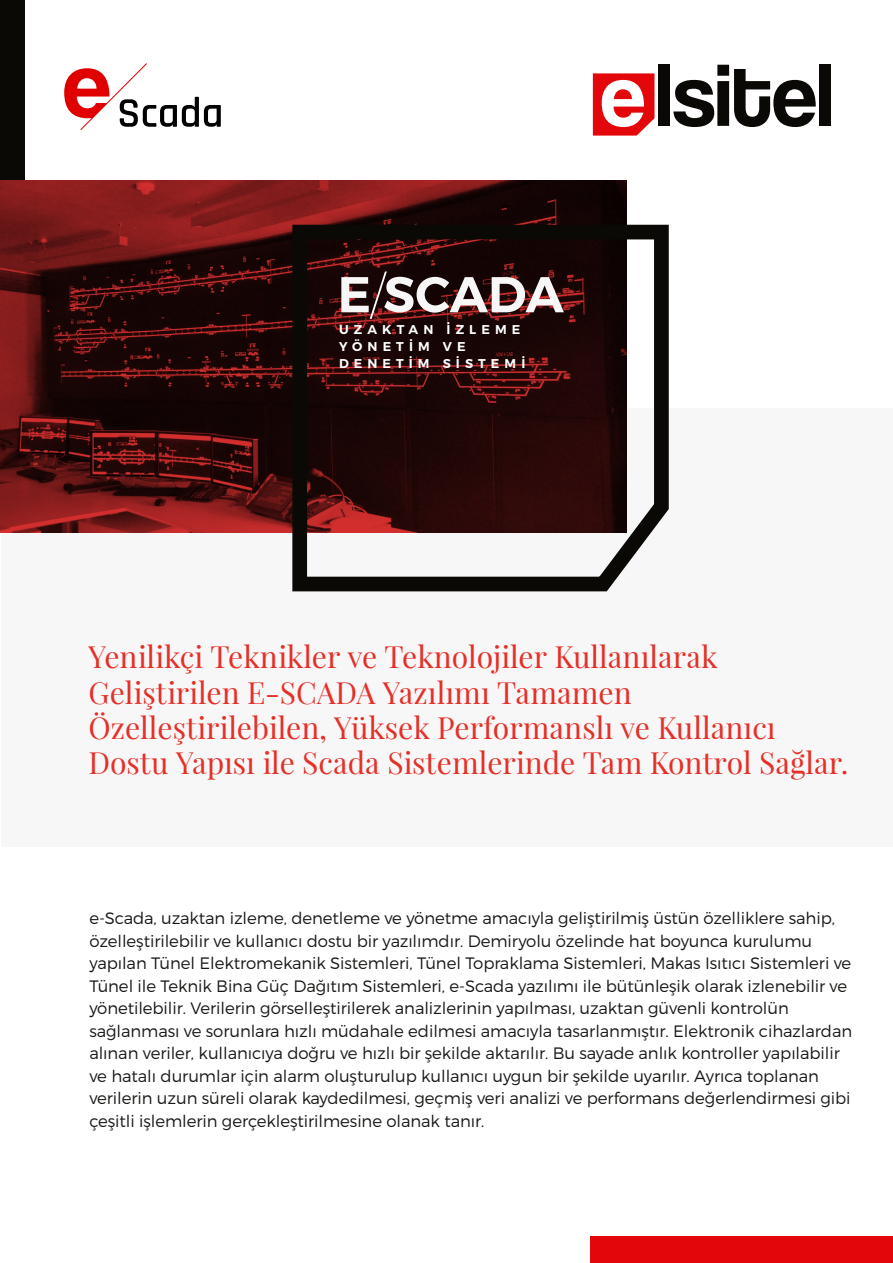
<style>
.page{position:relative;width:893px;height:1263px;background:#fff}
.page>*{position:absolute;margin:0;border:0;box-sizing:border-box;transform-origin:0 0}
.t1{font:50.25px "Trueno S Bd";letter-spacing:-.005em;color:#f7f7f8}
.t2{font:30px/35.2px "Playfair Display";color:#e62f27}
.t3{font:16.5px/22.5px "Trueno Lt";letter-spacing:-.005em;color:#181715}
.t4{font:12.75px/16.8px "Trueno S Bd";letter-spacing:.4em;color:#fff}
</style>
<div class="page">
<div style="left:0;top:0;width:24px;height:181px;background:#0a0906"></div>
<div style="left:590px;top:1236px;width:303px;height:27px;background:#e3060a"></div>
<div style="left:2px;top:408px;width:891px;height:438px;background:#f7f7f8"></div>
<img style="left:0;top:180px;width:627px;height:352px">
<svg style="left:593px;top:73px;width:61px;height:63px"></svg>
<div style="left:659px;top:65px;width:11px;height:61px;background:#0a0906"></div>
<svg style="left:673px;top:65px;width:143px;height:62px"></svg>
<div style="left:819px;top:65px;width:12px;height:61px;background:#0a0906"></div>
<svg style="left:292px;top:225px;width:377px;height:366px"></svg>
<svg style="left:370px;top:271px;width:17px;height:48px"></svg>
<svg style="left:64px;top:63px;width:157px;height:67px"></svg>
<h1 class="t1" style="left:337px;top:264px;width:228px">E SCADA</h1>
<p class="t4" style="left:339px;top:321px;width:188px">UZAKTAN İZLEME<br>YÖNETİM VE<br>DENETİM SİSTEMİ</p>
<h2 class="t2" style="left:89px;top:638px;width:761px">Yenilikçi Teknikler ve Teknolojiler Kullanılarak Geliştirilen E-SCADA Yazılımı Tamamen Özelleştirilebilen, Yüksek Performanslı ve Kullanıcı Dostu Yapısı ile Scada Sistemlerinde Tam Kontrol Sağlar.</h2>
<p class="t3" style="left:89px;top:906px;width:764px">e-Scada, uzaktan izleme, denetleme ve yönetme amacıyla geliştirilmiş üstün özelliklere sahip, özelleştirilebilir ve kullanıcı dostu bir yazılımdır. Demiryolu özelinde hat boyunca kurulumu yapılan Tünel Elektromekanik Sistemleri, Tünel Topraklama Sistemleri, Makas Isıtıcı Sistemleri ve Tünel ile Teknik Bina Güç Dağıtım Sistemleri, e-Scada yazılımı ile bütünleşik olarak izlenebilir ve yönetilebilir. Verilerin görselleştirilerek analizlerinin yapılması, uzaktan güvenli kontrolün sağlanması ve sorunlara hızlı müdahale edilmesi amacıyla tasarlanmıştır. Elektronik cihazlardan alınan veriler, kullanıcıya doğru ve hızlı bir şekilde aktarılır. Bu sayade anlık kontroller yapılabilir ve hatalı durumlar için alarm oluşturulup kullanıcı uygun bir şekilde uyarılır. Ayrıca toplanan verilerin uzun süreli olarak kaydedilmesi, geçmiş veri analizi ve performans değerlendirmesi gibi çeşitli işlemlerin gerçekleştirilmesine olanak tanır.</p>
</div>
